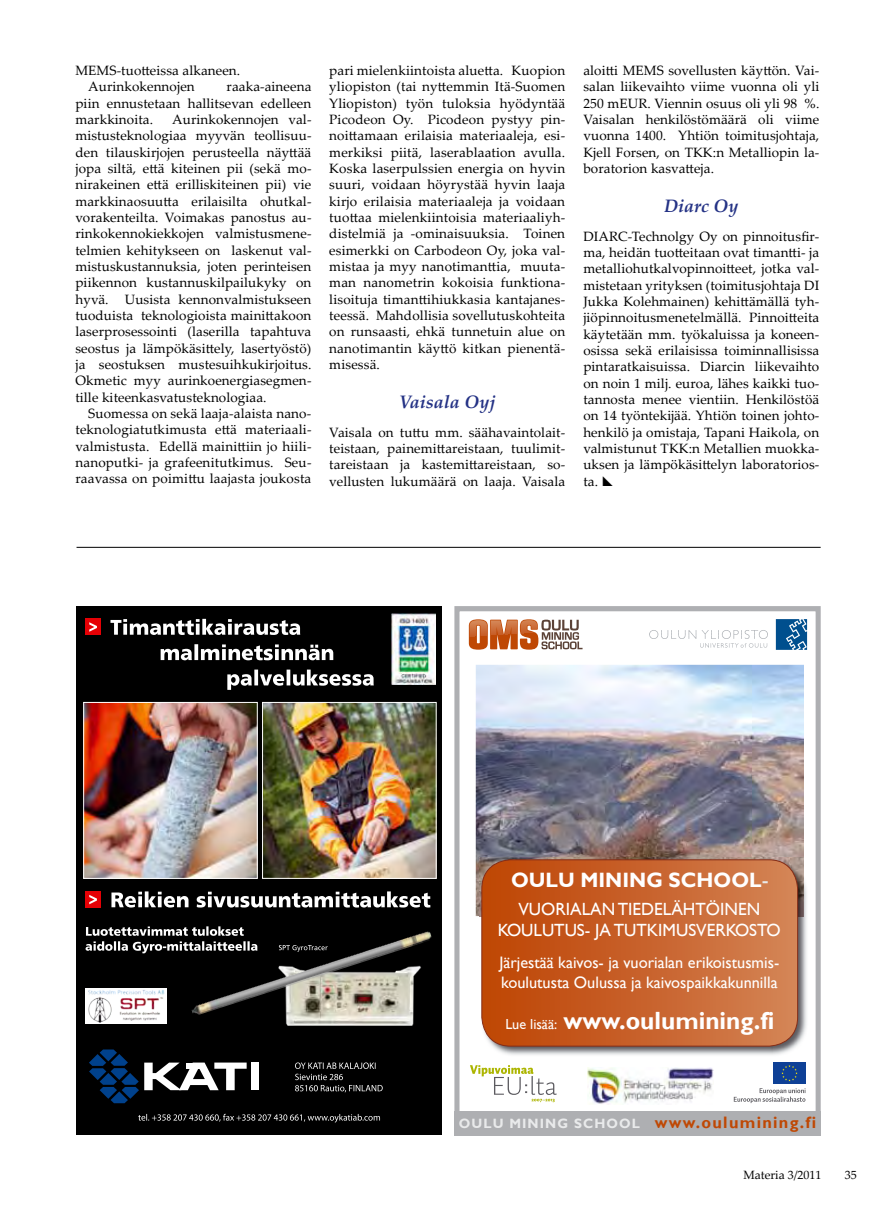
<style>
.page{position:relative;width:893px;height:1221px;background:#fff}
.page>*{position:absolute;margin:0;border:0;box-sizing:border-box;transform-origin:0 0}
.t1{font:700 24.9px "Gill Sans";color:#fff}
.t2{font:700 20.7px "Gill Sans";color:#fff}
.t3{font:italic 700 18px "Palatino Linotype";color:#243285}
.t4{font:17.7px/21.1px "Gill Sans";color:#fff;text-align:center}
.t5{font:16.65px/20px "Gill Sans";color:#fff}
.t6{font:700 16.65px "Gill Sans";letter-spacing:.08em;color:#bf4804}
.t7{font:13.5px/16.4px "Palatino Linotype";letter-spacing:.005em;color:#000;text-align:justify}
.t8{font:12px "Palatino Linotype";color:#000}
.s1{font-weight:400;font-size:21.75px;color:#e9ebec}
.s2{font-weight:400;font-size:14.55px}
.s3{font-size:13.5px;color:#e9eaeb}
</style>
<div class="page">
<hr style="left:77px;top:547px;width:744px;height:1px;background:#000">
<div style="left:454px;top:606px;width:367px;height:529px;border:5px solid #aeafb2"></div>
<div style="left:454px;top:1111px;width:367px;height:24px;background:#aeafb2"></div>
<img style="left:587px;top:1067px;width:126px;height:37px">
<svg style="left:470px;top:1065px;width:87px;height:37px"></svg>
<svg style="left:734px;top:1088px;width:71px;height:15px"></svg>
<div style="left:773px;top:1062px;width:33px;height:22px;background:#0e4096"></div>
<svg style="left:781px;top:1065px;width:17px;height:16px"></svg>
<svg style="left:469px;top:619px;width:114px;height:30px"></svg>
<svg style="left:776px;top:619px;width:31px;height:31px"></svg>
<svg style="left:649px;top:630px;width:119px;height:17px"></svg>
<img style="left:476px;top:664px;width:328px;height:252px">
<img style="left:773px;top:882px;width:34px;height:173px">
<img style="left:479px;top:916px;width:294px;height:139px">
<img style="left:479px;top:857px;width:325px;height:59px">
<svg style="left:482px;top:859px;width:316px;height:187px;background:#c7632c"></svg>
<div style="left:482px;top:859px;width:316px;height:187px;border:1px solid #862d17;border-radius:29px"></div>
<div style="left:77px;top:606px;width:365px;height:529px;background:#000"></div>
<div style="left:85px;top:619px;width:16px;height:16px;background:#e60005"></div>
<svg style="left:89px;top:622px;width:8px;height:9px"></svg>
<div style="left:85px;top:891px;width:16px;height:16px;background:#e60005"></div>
<svg style="left:89px;top:895px;width:8px;height:9px"></svg>
<svg style="left:227px;top:669px;width:147px;height:21px"></svg>
<svg style="left:161px;top:644px;width:172px;height:16px"></svg>
<svg style="left:110px;top:619px;width:190px;height:16px"></svg>
<svg style="left:111px;top:891px;width:319px;height:16px"></svg>
<img style="left:392px;top:613px;width:43px;height:71px">
<img style="left:264px;top:704px;width:170px;height:172px">
<div style="left:262px;top:702px;width:174px;height:176px;border:1px solid #fff"></div>
<img style="left:85px;top:704px;width:170px;height:172px">
<div style="left:83px;top:702px;width:174px;height:176px;border:1px solid #fff"></div>
<img style="left:285px;top:1016px;width:129px;height:10px">
<img style="left:191px;top:931px;width:241px;height:85px">
<img style="left:85px;top:988px;width:82px;height:35px">
<svg style="left:86px;top:941px;width:171px;height:12px"></svg>
<svg style="left:86px;top:926px;width:158px;height:9px"></svg>
<svg style="left:279px;top:944px;width:49px;height:7px"></svg>
<div style="left:251px;top:1062px;width:8px;height:28px;background:#fff"></div>
<svg style="left:89px;top:1049px;width:158px;height:54px"></svg>
<div style="left:186px;top:1062px;width:16px;height:6px;background:#fff"></div>
<svg style="left:295px;top:1062px;width:88px;height:30px"></svg>
<svg style="left:138px;top:1113px;width:242px;height:9px"></svg>
<p class="t7" style="left:88px;top:62px;width:154px;text-indent:-13px">MEMS-tuotteissa alkaneen.<br>Aurinkokennojen</p>
<p class="t7" style="left:75px;top:78px;width:237px;text-indent:151px">raaka-aineena piin ennustetaan hallitsevan edelleen markkinoita.</p>
<p class="t7" style="left:75px;top:111px;width:238px;text-indent:97px">Aurinkokennojen val&shy;mistusteknologiaa myyvän teollisuu&shy;den tilauskirjojen perusteella näyttää jopa siltä, että kiteinen pii (sekä mo&shy;nirakeinen että erilliskiteinen pii) vie markkinaosuutta erilaisilta ohutkal&shy;vorakenteilta. Voimakas panostus au&shy;rinkokennokiekkojen valmistusmene&shy;telmien kehitykseen on laskenut val&shy;mistuskustannuksia, joten perinteisen piikennon kustannuskilpailukyky on hyvä. Uusista kennonvalmistukseen tuoduista teknologioista mainittakoon laserprosessointi (laserilla tapahtuva seostus ja lämpökäsittely, lasertyöstö) ja seostuksen mustesuihkukirjoitus.<br>Okmetic myy aurinkoenergiasegmen&shy;tille kiteenkasvatusteknologiaa.</p>
<p class="t7" style="left:75px;top:404px;width:238px;text-indent:13px">Suomessa on sekä laaja-alaista nano&shy;teknologiatutkimusta että materiaali&shy;valmistusta. Edellä mainittiin jo hiili&shy;nanoputki- ja grafeenitutkimus. Seu&shy;raavassa on poimittu laajasta joukosta</p>
<p class="t7" style="left:329px;top:62px;width:238px">pari mielenkiintoista aluetta. Kuopion yliopiston (tai nyttemmin Itä-Suomen Yliopiston) työn tuloksia hyödyntää Picodeon Oy. Picodeon pystyy pin&shy;noittamaan erilaisia materiaaleja, esi&shy;merkiksi piitä, laserablaation avulla.<br>Koska laserpulssien energia on hyvin suuri, voidaan höyrystää hyvin laaja kirjo erilaisia materiaaleja ja voidaan tuottaa mielenkiintoisia materiaaliyh&shy;distelmiä ja -ominaisuuksia. Toinen esimerkki on Carbodeon Oy, joka val&shy;mistaa ja myy nanotimanttia, muuta&shy;man nanometrin kokoisia funktiona&shy;lisoituja timanttihiukkasia kantajanes&shy;teessä. Mahdollisia sovellutuskohteita on runsaasti, ehkä tunnetuin alue on nanotimantin käyttö kitkan pienentä&shy;misessä.</p>
<h3 class="t3" style="left:399px;top:388px;width:98px">Vaisala Oyj</h3>
<p class="t7" style="left:329px;top:423px;width:238px">Vaisala on tuttu mm. säähavaintolait&shy;teistaan, painemittareistaan, tuulimit&shy;tareistaan ja kastemittareistaan, so&shy;vellusten lukumäärä on laaja. Vaisala</p>
<p class="t7" style="left:583px;top:62px;width:238px">aloitti MEMS sovellusten käyttön. Vai&shy;salan liikevaihto viime vuonna oli yli 250 mEUR. Viennin osuus oli yli 98 %.<br>Vaisalan henkilöstömäärä oli viime vuonna 1400. Yhtiön toimitusjohtaja, Kjell Forsen, on TKK:n Metalliopin la&shy;boratorion kasvatteja.</p>
<h3 class="t3" style="left:664px;top:193px;width:76px">Diarc Oy</h3>
<p class="t7" style="left:583px;top:227px;width:238px">DIARC-Technolgy Oy on pinnoitusfir&shy;ma, heidän tuotteitaan ovat timantti- ja metalliohutkalvopinnoitteet, jotka val&shy;mistetaan yrityksen (toimitusjohtaja DI Jukka Kolehmainen) kehittämällä tyh&shy;jiöpinnoitusmenetelmällä. Pinnoitteita käytetään mm. työkaluissa ja koneen&shy;osissa sekä erilaisissa toiminnallisissa pintaratkaisuissa. Diarcin liikevaihto on noin 1 milj. euroa, lähes kaikki tuo&shy;tannosta menee vientiin. Henkilöstöä on 14 työntekijää. Yhtiön toinen johto&shy;henkilö ja omistaja, Tapani Haikola, on valmistunut TKK:n Metallien muokka&shy;uksen ja lämpökäsittelyn laboratorios&shy;ta.</p>
<h2 class="t2" style="left:511px;top:867px;width:259px">OULU MINING SCHOOL<span class="s1">-</span></h2>
<h3 class="t4" style="left:498px;top:898px;width:284px">VUORIALAN TIEDELÄHTÖINEN<br>KOULUTUS- JA TUTKIMUSVERKOSTO</h3>
<p class="t5" style="left:499px;top:952px;width:281px">Järjestää kaivos- ja vuorialan erikoistusmis&shy;koulutusta Oulussa ja kaivospaikkakunnilla</p>
<h1 class="t1" style="left:505px;top:1005px;width:270px"><span class="s2">Lue lisää:</span> www.oulumining.fi</h1>
<p class="t6" style="left:459px;top:1111px;width:359px"><span class="s3">OULU MINING SCHOOL</span> www.oulumining.fi</p>
<p class="t8" style="left:743px;top:1165px;width:80px">Materia 3/2011</p>
<p class="t8" style="left:845px;top:1165px;width:13px">35</p>
</div>
